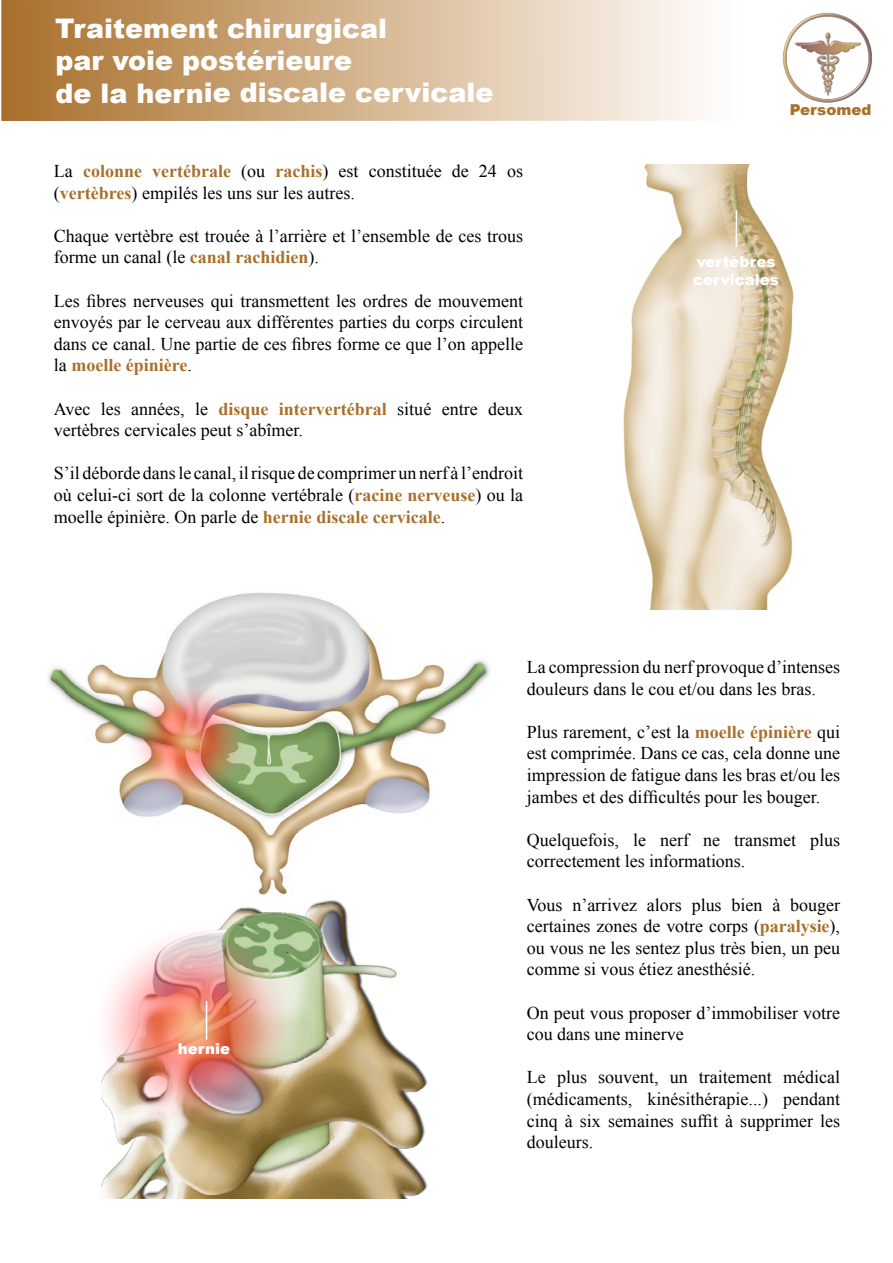
<style>
.page{position:relative;width:893px;height:1263px;background:#fff}
.page>*{position:absolute;margin:0;border:0;box-sizing:border-box;transform-origin:0 0}
.t1{font:900 27px "Arial";color:#fff}
.t2{font:18px/21.6px "Times New Roman";color:#000}
.t3{font:900 15px/18px "Arial";color:#fff}
.t4{font:900 15px "Arial";color:#a8702a}
.s1{font-weight:700;color:#a8702a}
</style>
<div class="page">
<img style="left:48px;top:592px;width:442px;height:292px">
<div style="left:1px;top:0;width:742px;height:121px;background:linear-gradient(to right,#a96f29,#fffffe)"></div>
<img style="left:782px;top:12px;width:91px;height:91px">
<img style="left:623px;top:165px;width:171px;height:444px">
<hr style="left:736px;top:210px;width:1px;height:37px;background:#fff">
<img style="left:101px;top:884px;width:327px;height:314px">
<hr style="left:206px;top:1001px;width:1px;height:39px;background:#fff">
<p class="t1" style="left:55px;top:13px;width:333px">Traitement chirurgical</p>
<p class="t1" style="left:55px;top:45px;width:298px">par voie postérieure</p>
<p class="t1" style="left:55px;top:78px;width:440px">de la hernie discale cervicale</p>
<p class="t2" style="left:54px;top:160px;width:471px">La <span class="s1">colonne vertébrale</span> (ou <span class="s1">rachis</span>) est constituée de 24 os (<span class="s1">vertèbres</span>) empilés les uns sur les autres.</p>
<p class="t2" style="left:54px;top:225px;width:471px">Chaque vertèbre est trouée à l’arrière et l’ensemble de ces trous forme un canal (le <span class="s1">canal rachidien</span>).</p>
<p class="t2" style="left:54px;top:289px;width:471px;text-align:justify">Les fibres nerveuses qui transmettent les ordres de mouvement envoyés par le cerveau aux différentes parties du corps circulent dans ce canal. Une partie de ces fibres forme ce que l’on appelle la <span class="s1">moelle épinière</span>.</p>
<p class="t2" style="left:54px;top:397px;width:471px">Avec les années, le <span class="s1">disque intervertébral</span> situé entre deux vertèbres cervicales peut s’abîmer.</p>
<p class="t2" style="left:54px;top:462px;width:471px;text-align:justify">S’il déborde dans le canal, il risque de comprimer un nerf à l’endroit où celui-ci sort de la colonne vertébrale (<span class="s1">racine nerveuse</span>) ou la moelle épinière. On parle de <span class="s1">hernie discale cervicale</span>.</p>
<p class="t4" style="left:790px;top:101px;width:83px">Persomed</p>
<p class="t3" style="left:693px;top:253px;width:87px">vertèbres cervicales</p>
<p class="t3" style="left:178px;top:1039px;width:54px">hernie</p>
<p class="t2" style="left:527px;top:656px;width:315px">La compression du nerf provoque d’intenses douleurs dans le cou et/ou dans les bras.</p>
<p class="t2" style="left:527px;top:721px;width:315px;text-align:justify">Plus rarement, c’est la <span class="s1">moelle épinière</span> qui est comprimée. Dans ce cas, cela donne une impression de fatigue dans les bras et/ou les jambes et des difficultés pour les bouger.</p>
<p class="t2" style="left:527px;top:829px;width:315px">Quelquefois, le nerf ne transmet plus correctement les informations.</p>
<p class="t2" style="left:527px;top:893px;width:315px;text-align:justify">Vous n’arrivez alors plus bien à bouger certaines zones de votre corps (<span class="s1">paralysie</span>), ou vous ne les sentez plus très bien, un peu comme si vous étiez anesthésié.</p>
<p class="t2" style="left:527px;top:1001px;width:315px">On peut vous proposer d’immobiliser votre cou dans une minerve</p>
<p class="t2" style="left:527px;top:1066px;width:315px;text-align:justify">Le plus souvent, un traitement médical (médicaments, kinésithérapie...) pendant cinq à six semaines suffit à supprimer les douleurs.</p>
</div>
